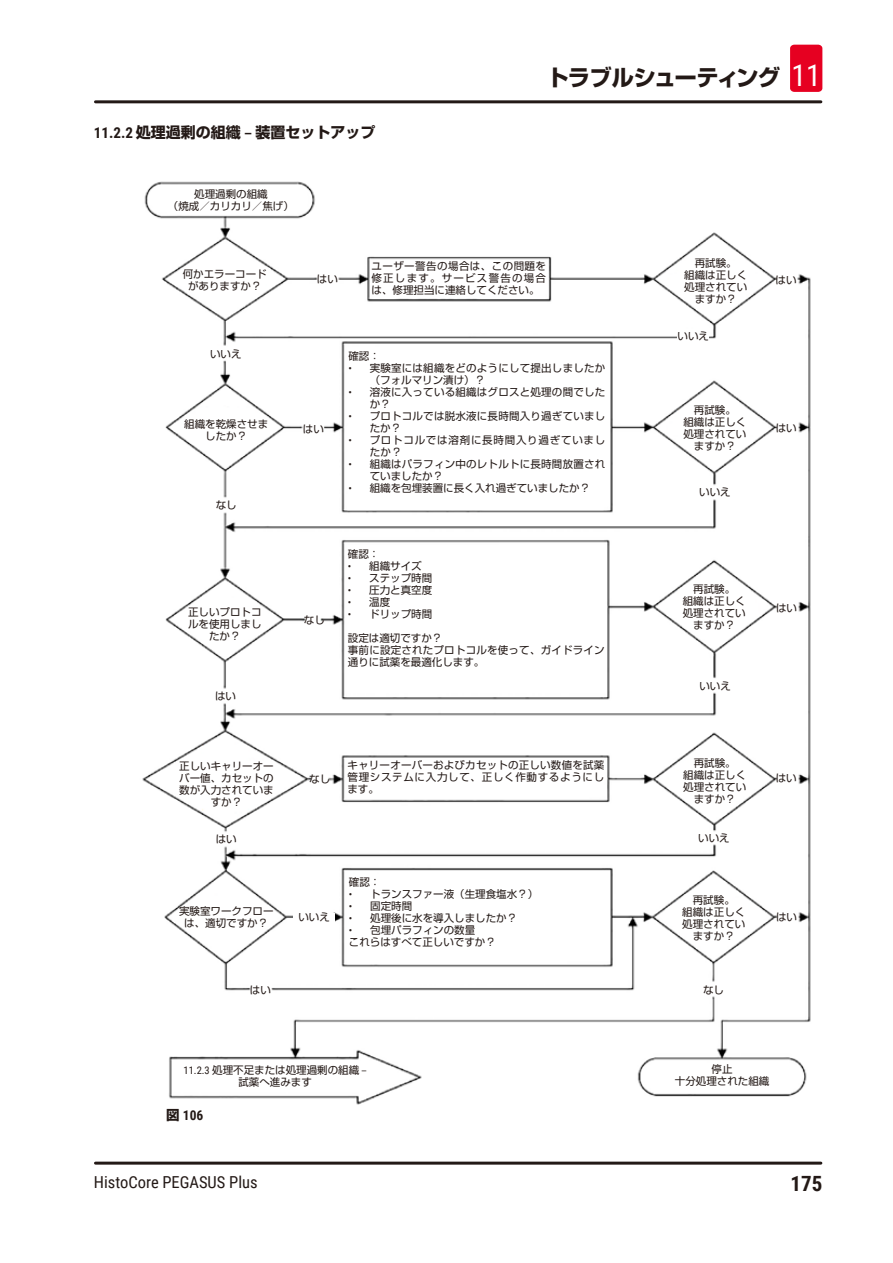
<style>
.page{position:relative;width:893px;height:1263px;background:#fff}
.page>*{position:absolute;margin:0;border:0;box-sizing:border-box;transform-origin:0 0}
.t1{font:700 22.5px "Shin Go Pro";letter-spacing:-.045em;color:#231916}
.t2{font:700 21px "Roboto Condensed";color:#231916}
.t3{font:16.5px "Roboto Condensed";color:#231916}
.t4{font:700 15px "Shin Go Pro";color:#231916}
.t5{font:700 13.5px "Roboto Condensed";color:#231916}
.Description_text{font:10.5px/12px "Shin Go Pro";color:#231916;text-align:center}
.Description_text-2{font:10.5px/12px "Shin Go Pro";letter-spacing:.02em;color:#231916}
.Description_text-3{font:10.5px/12px "Shin Go Pro";letter-spacing:.07em;color:#231916}
.s1{font-family:"Roboto Condensed"}
.s2{font-family:"Roboto Condensed";font-weight:400;font-size:30px;color:#fff}
.s3{font-family:"Shin Go Pro"}
</style>
<div class="page">
<hr style="left:95px;top:100px;width:726px;height:3px;background:#231916">
<hr style="left:95px;top:1161px;width:726px;height:3px;background:#231916">
<div style="left:790px;top:45px;width:32px;height:47px;background:#e60021;border-radius:4px"></div>
<img style="left:142px;top:181px;width:669px;height:924px">
<div style="left:294px;top:913px;width:41px;height:12px;background:#fff"></div>
<div style="left:677px;top:332px;width:32px;height:8px;background:#fff"></div>
<p class="t4" style="left:94px;top:121px;width:283px"><span class="s1">11.2.2</span> 処理過剰の組織 – 装置セットアップ</p>
<p class="Description_text" style="left:168px;top:186px;width:127px">処理過剰の組織<br>（焼成／カリカリ／焦げ）</p>
<h1 class="t1" style="left:546px;top:60px;width:276px">トラブルシューティング <span class="s2">11</span></h1>
<p class="Description_text" style="left:183px;top:267px;width:86px">何かエラーコードがありますか？</p>
<p class="Description_text" style="left:371px;top:259px;width:176px;text-align:justify">ユーザー警告の場合は、この問題を修正します。サービス警告の場合は、修理担当に連絡してください。</p>
<p class="Description_text" style="left:684px;top:256px;width:64px">再試験。<br>組織は正しく処理されていますか？</p>
<p class="Description_text" style="left:317px;top:272px;width:22px">はい</p>
<p class="Description_text" style="left:210px;top:347px;width:33px">いいえ</p>
<p class="Description_text" style="left:184px;top:417px;width:85px">組織を乾燥させま</p>
<p class="Description_text" style="left:303px;top:421px;width:22px">はい</p>
<p class="Description_text" style="left:205px;top:429px;width:43px">したか？</p>
<p class="Description_text" style="left:216px;top:498px;width:22px">なし</p>
<p class="Description_text" style="left:188px;top:605px;width:75px">正しいプロトコルを使用しましたか？</p>
<p class="Description_text" style="left:215px;top:689px;width:22px">はい</p>
<p class="Description_text" style="left:304px;top:613px;width:22px">なし</p>
<p class="Description_text" style="left:348px;top:349px;width:33px">確認：</p>
<p class="Description_text-2" style="left:370px;top:361px;width:237px;text-indent:-21px"><span class="s1">•</span> 実験室には組織をどのようにして提出しましたか（フォルマリン漬け）？</p>
<p class="Description_text-2" style="left:370px;top:385px;width:237px;text-indent:-21px"><span class="s1">•</span> 溶液に入っている組織はグロスと処理の間でしたか？</p>
<p class="Description_text-2" style="left:370px;top:409px;width:237px;text-indent:-21px"><span class="s1">•</span> プロトコルでは脱水液に長時間入り過ぎていましたか？</p>
<p class="Description_text-3" style="left:370px;top:433px;width:237px;text-indent:-21px"><span class="s1">•</span> プロトコルでは溶剤に長時間入り過ぎていましたか？</p>
<p class="Description_text-2" style="left:370px;top:457px;width:237px;text-indent:-21px"><span class="s1">•</span> 組織はパラフィン中のレトルトに長時間放置されていましたか？</p>
<p class="Description_text" style="left:348px;top:481px;width:243px"><span class="s1">•</span> 組織を包埋装置に長く入れ過ぎていましたか？</p>
<p class="Description_text" style="left:348px;top:547px;width:33px">確認：</p>
<p class="Description_text" style="left:348px;top:559px;width:75px"><span class="s1">•</span> 組織サイズ</p>
<p class="Description_text" style="left:348px;top:571px;width:86px"><span class="s1">•</span> ステップ時間</p>
<p class="Description_text" style="left:348px;top:583px;width:86px"><span class="s1">•</span> 圧力と真空度</p>
<p class="Description_text" style="left:348px;top:595px;width:44px"><span class="s1">•</span> 温度</p>
<p class="Description_text" style="left:348px;top:607px;width:86px"><span class="s1">•</span> ドリップ時間</p>
<p class="Description_text" style="left:348px;top:631px;width:96px">設定は適切ですか？</p>
<p class="Description_text-2" style="left:348px;top:643px;width:258px">事前に設定されたプロトコルを使って、ガイドライン通りに試薬を最適化します。</p>
<p class="Description_text" style="left:179px;top:758px;width:96px">正しいキャリーオーバー値、カセットの数が入力されていますか？</p>
<p class="Description_text" style="left:347px;top:758px;width:258px;text-align:justify">キャリーオーバーおよびカセットの正しい数値を試薬管理システムに入力して、正しく作動するようにします。</p>
<p class="Description_text" style="left:309px;top:771px;width:22px">なし</p>
<p class="Description_text" style="left:216px;top:832px;width:22px">はい</p>
<p class="Description_text" style="left:179px;top:904px;width:96px">実験室ワークフローは、適切ですか？</p>
<p class="Description_text" style="left:250px;top:982px;width:22px">はい</p>
<p class="Description_text" style="left:298px;top:910px;width:33px">いいえ</p>
<p class="Description_text" style="left:349px;top:875px;width:33px">確認：</p>
<p class="Description_text" style="left:349px;top:887px;width:191px"><span class="s1">•</span> トランスファー液（生理食塩水？）</p>
<p class="Description_text" style="left:349px;top:899px;width:65px"><span class="s1">•</span> 固定時間</p>
<p class="Description_text" style="left:349px;top:911px;width:170px"><span class="s1">•</span> 処理後に水を導入しましたか？</p>
<p class="Description_text" style="left:349px;top:923px;width:128px"><span class="s1">•</span> 包埋パラフィンの数量</p>
<p class="Description_text" style="left:349px;top:935px;width:148px">これらはすべて正しいですか？</p>
<p class="Description_text" style="left:677px;top:329px;width:33px">いいえ</p>
<p class="Description_text" style="left:683px;top:403px;width:64px">再試験。<br>組織は正しく処理されていますか？</p>
<p class="Description_text" style="left:699px;top:485px;width:33px">いいえ</p>
<p class="Description_text" style="left:683px;top:581px;width:64px">再試験。<br>組織は正しく処理されていますか？</p>
<p class="Description_text" style="left:699px;top:679px;width:33px">いいえ</p>
<p class="Description_text" style="left:683px;top:755px;width:64px">再試験。<br>組織は正しく処理されていますか？</p>
<p class="Description_text" style="left:698px;top:830px;width:33px">いいえ</p>
<p class="Description_text" style="left:682px;top:893px;width:64px">再試験。<br>組織は正しく処理されていますか？</p>
<p class="Description_text" style="left:703px;top:982px;width:22px">なし</p>
<p class="Description_text" style="left:775px;top:272px;width:22px">はい</p>
<p class="Description_text" style="left:776px;top:421px;width:22px">はい</p>
<p class="Description_text" style="left:776px;top:600px;width:22px">はい</p>
<p class="Description_text" style="left:776px;top:771px;width:22px">はい</p>
<p class="Description_text" style="left:776px;top:910px;width:22px">はい</p>
<p class="Description_text" style="left:184px;top:1063px;width:185px"><span class="s1">11.2.3</span> 処理不足または処理過剰の組織 –試薬へ進みます</p>
<p class="Description_text" style="left:675px;top:1061px;width:96px">停止<br>十分処理された組織</p>
<p class="t5" style="left:166px;top:1106px;width:39px"><span class="s3">図</span> 106</p>
<h3 class="t3" style="left:94px;top:1170px;width:165px">HistoCore PEGASUS Plus</h3>
<h2 class="t2" style="left:790px;top:1169px;width:33px">175</h2>
</div>
